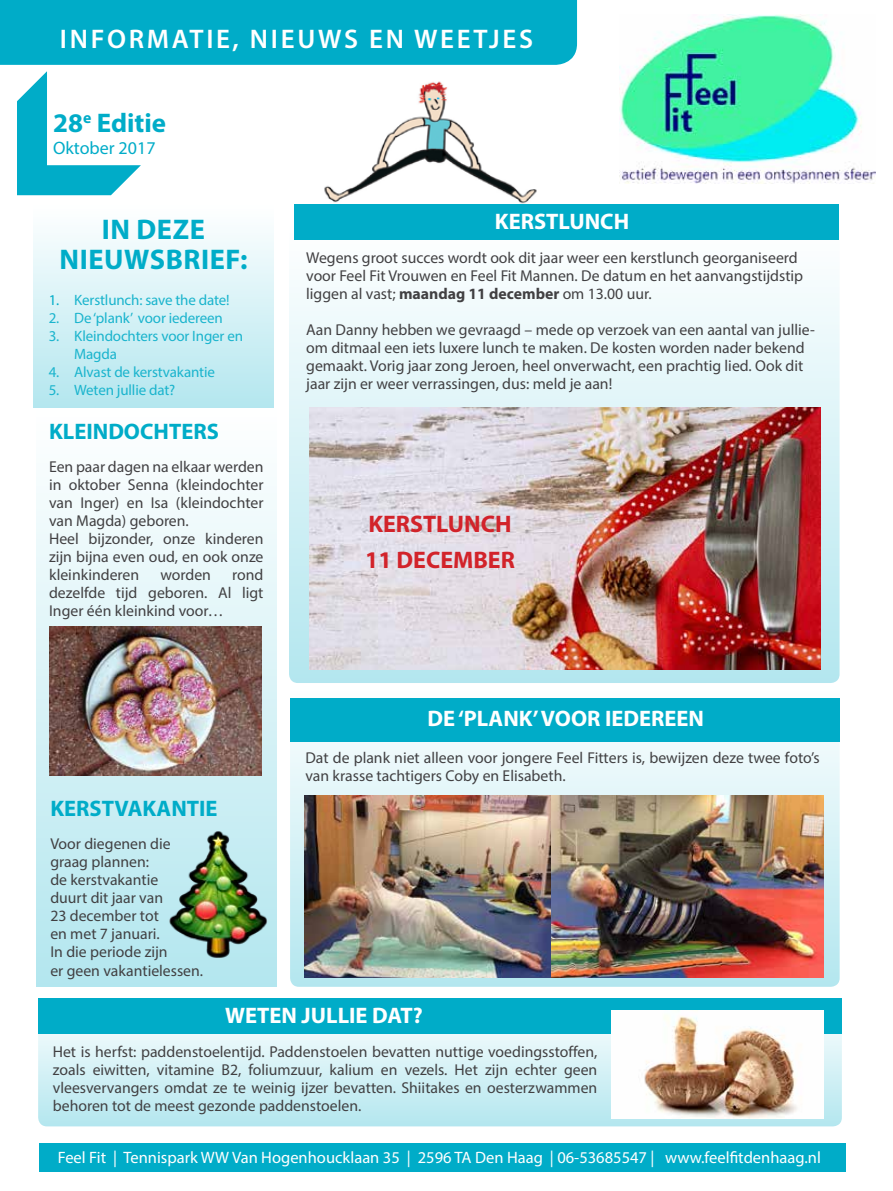
<style>
.page{position:relative;width:893px;height:1191px;background:#fff}
.page>*{position:absolute;margin:0;border:0;box-sizing:border-box;transform-origin:0 0}
.t1{font:700 28.5px/30px "Myriad Pro";letter-spacing:.02em;color:#00acc8;text-align:center}
.t2{font:600 27px "Myriad Pro";letter-spacing:.1em;color:#fff}
.t3{font:700 27px "Myriad Pro";color:#00acc8}
.t4{font:700 24px/36px "Myriad Pro";color:#d2232a}
.t5{font:700 22.5px "Myriad Pro";color:#fff}
.t6{font:700 22.5px "Myriad Pro";color:#00acc8}
.t7{font:18px "Myriad Pro";color:#00acc8}
.t8{font:16.5px "Myriad Pro";color:#fff}
.t9{font:15.75px/18px "Myriad Pro";color:#414042}
.t10{font:15px/18px "Myriad Pro";letter-spacing:-.01em;color:#1ab4cd}
.s1{color:#00acc8}
.s2{font-weight:700}
</style>
<div class="page">
<svg style="left:289px;top:222px;width:551px;height:461px"></svg>
<div style="left:36px;top:403px;width:240px;height:583px;background:linear-gradient(to bottom,#feffff,#b4e6ef)"></div>
<div style="left:34px;top:203px;width:240px;height:204px;background:linear-gradient(to bottom,#fff,#b4e7ef)"></div>
<div style="left:0;top:0;width:577px;height:65px;background:#00acc8"></div>
<svg style="left:17px;top:71px;width:124px;height:124px"></svg>
<img style="left:620px;top:15px;width:255px;height:168px">
<div style="left:294px;top:204px;width:544px;height:35px;background:#00acc8"></div>
<div style="left:54px;top:1146px;width:194px;height:29px;background:linear-gradient(to right,#fff,#fff)"></div>
<div style="left:39px;top:1143px;width:807px;height:28px;background:#00acc8"></div>
<img style="left:324px;top:81px;width:213px;height:122px">
<svg style="left:290px;top:741px;width:550px;height:245px;background:#dbf0f4"></svg>
<div style="left:290px;top:698px;width:550px;height:43px;background:#00acc8"></div>
<img style="left:304px;top:796px;width:520px;height:181px">
<img style="left:50px;top:626px;width:211px;height:150px">
<svg style="left:38px;top:1002px;width:804px;height:124px;background:#cdeef4"></svg>
<div style="left:38px;top:998px;width:803px;height:35px;background:#00acc8"></div>
<img style="left:612px;top:1010px;width:211px;height:108px">
<img style="left:309px;top:407px;width:512px;height:262px">
<img style="left:152px;top:828px;width:125px;height:131px">
<h2 class="t2" style="left:60px;top:21px;width:475px">INFORMATIE, NIEUWS EN WEETJES</h2>
<h2 class="t3" style="left:53px;top:105px;width:115px">28<sup>e</sup> Editie</h2>
<p class="t7" style="left:53px;top:136px;width:104px">Oktober 2017</p>
<h1 class="t1" style="left:59px;top:214px;width:190px">In deze nieuwsbrief:</h1>
<p class="t10" style="left:49px;top:291px;width:182px"><span class="s1">1.</span> Kerstlunch: save the date!</p>
<p class="t10" style="left:49px;top:309px;width:176px">2. De ‘plank’ voor iedereen</p>
<p class="t10" style="left:74px;top:327px;width:170px;text-indent:-26px">3. Kleindochters voor Inger en<br>Magda</p>
<p class="t10" style="left:49px;top:363px;width:168px">4. Alvast de kerstvakantie</p>
<p class="t10" style="left:49px;top:381px;width:128px">5. Weten jullie dat?</p>
<h3 class="t6" style="left:49px;top:417px;width:157px">KLEINDOCHTERS</h3>
<p class="t9" style="left:49px;top:458px;width:216px">Een paar dagen na elkaar werden in oktober Senna (kleindochter van Inger) en Isa (kleindochter van Magda) geboren.<br>Heel bijzonder, onze kinderen zijn bijna even oud, en ook onze kleinkinderen</p>
<p class="t9" style="left:49px;top:566px;width:216px;text-align:justify;text-indent:183px">rond dezelfde tijd geboren. Al ligt Inger één kleinkind voor…</p>
<p class="t9" style="left:160px;top:566px;width:52px">worden</p>
<h3 class="t6" style="left:50px;top:794px;width:169px">KERSTVAKANTIE</h3>
<p class="t9" style="left:50px;top:835px;width:154px">Voor diegenen die graag plannen:<br>de kerstvakantie<br>duurt dit jaar van<br>23 december tot<br>en met 7 januari.<br>In die periode zijn<br>er geen vakantielessen.</p>
<h3 class="t5" style="left:495px;top:206px;width:136px">KERSTLUNCH</h3>
<p class="t9" style="left:306px;top:248px;width:498px">Wegens groot succes wordt ook dit jaar weer een kerstlunch georganiseerd voor Feel Fit Vrouwen en Feel Fit Mannen. De datum en het aanvangstijdstip liggen al vast; <span class="s2">maandag 11 december</span> om 13.00 uur.</p>
<p class="t9" style="left:306px;top:320px;width:510px">Aan Danny hebben we gevraagd – mede op verzoek van een aantal van jullie&shy;om ditmaal een iets luxere lunch te maken. De kosten worden nader bekend gemaakt. Vorig jaar zong Jeroen, heel onverwacht, een prachtig lied. Ook dit jaar zijn er weer verrassingen, dus: meld je aan!</p>
<h3 class="t4" style="left:365px;top:505px;width:149px">KERSTLUNCH<br>11 DECEMBER</h3>
<h3 class="t5" style="left:428px;top:704px;width:275px">DE ‘PLANK’ VOOR IEDEREEN</h3>
<p class="t9" style="left:305px;top:748px;width:516px">Dat de plank niet alleen voor jongere Feel Fitters is, bewijzen deze twee foto’s van krasse tachtigers Coby en Elisabeth.</p>
<h3 class="t5" style="left:225px;top:1000px;width:199px">WETEN JULLIE DAT?</h3>
<p class="t9" style="left:53px;top:1042px;width:546px;text-align:justify">Het is herfst: paddenstoelentijd. Paddenstoelen bevatten nuttige voedingsstoffen, zoals eiwitten, vitamine B2, foliumzuur, kalium en vezels. Het zijn echter geen vleesvervangers omdat ze te weinig ijzer bevatten. Shiitakes en oesterzwammen behoren tot de meest gezonde paddenstoelen.</p>
<p class="t8" style="left:58px;top:1147px;width:764px">Feel Fit | Tennispark WW Van Hogenhoucklaan 35 | 2596 TA Den Haag | 06-53685547 | www.feelfitdenhaag.nl</p>
</div>
